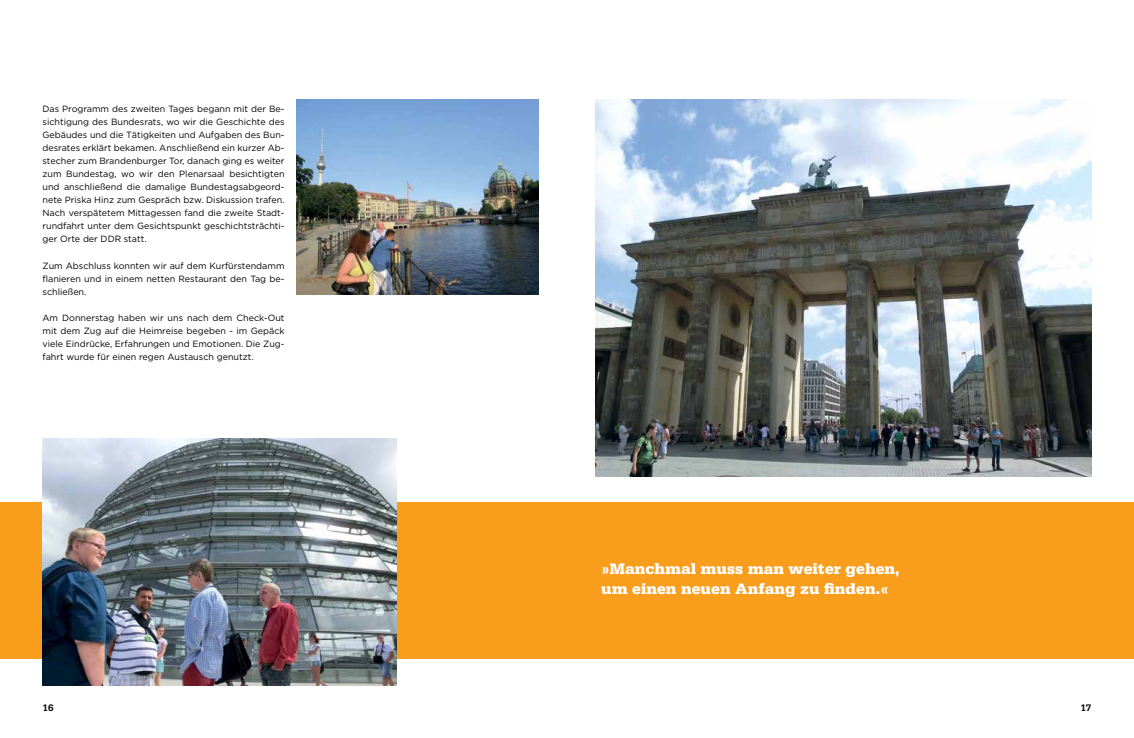
<style>
.page{position:relative;width:1134px;height:738px;background:#fff}
.page>*{position:absolute;margin:0;border:0;box-sizing:border-box;transform-origin:0 0}
.t1{font:900 16px/20px "Serifa Std";color:#fff}
.t2{font:700 10px "Serifa Std";color:#000}
.t3{font:9px/13px "Gotham";color:#000;text-align:justify}
</style>
<div class="page">
<div style="left:0;top:502px;width:1134px;height:156px;background:#f99d1c"></div>
<img style="left:595px;top:99px;width:496px;height:377px">
<img style="left:297px;top:99px;width:242px;height:195px">
<img style="left:43px;top:438px;width:353px;height:247px">
<p class="t3" style="left:43px;top:102px;width:244px">Das Programm des zweiten Tages begann mit der Be&shy;sichtigung des Bundesrats, wo wir die Geschichte des Gebäudes und die Tätigkeiten und Aufgaben des Bun&shy;desrates erklärt bekamen. Anschließend ein kurzer Ab&shy;stecher zum Brandenburger Tor, danach ging es weiter zum Bundestag, wo wir den Plenarsaal besichtigten und anschließend die damalige Bundestagsabgeord&shy;nete Priska Hinz zum Gespräch bzw. Diskussion trafen.<br>Nach verspätetem Mittagessen fand die zweite Stadt&shy;rundfahrt unter dem Gesichtspunkt geschichtsträchti&shy;ger Orte der DDR statt.</p>
<p class="t3" style="left:43px;top:258px;width:244px">Zum Abschluss konnten wir auf dem Kurfürstendamm flanieren und in einem netten Restaurant den Tag be&shy;schließen.</p>
<p class="t3" style="left:43px;top:310px;width:244px">Am Donnerstag haben wir uns nach dem Check-Out mit dem Zug auf die Heimreise begeben - im Gepäck viele Eindrücke, Erfahrungen und Emotionen. Die Zug&shy;fahrt wurde für einen regen Austausch genutzt.</p>
<h1 class="t1" style="left:601px;top:558px;width:300px">»Manchmal muss man weiter gehen, um einen neuen Anfang zu finden.«</h1>
<p class="t2" style="left:43px;top:701px;width:13px">16</p>
<p class="t2" style="left:1080px;top:701px;width:13px">17</p>
</div>
